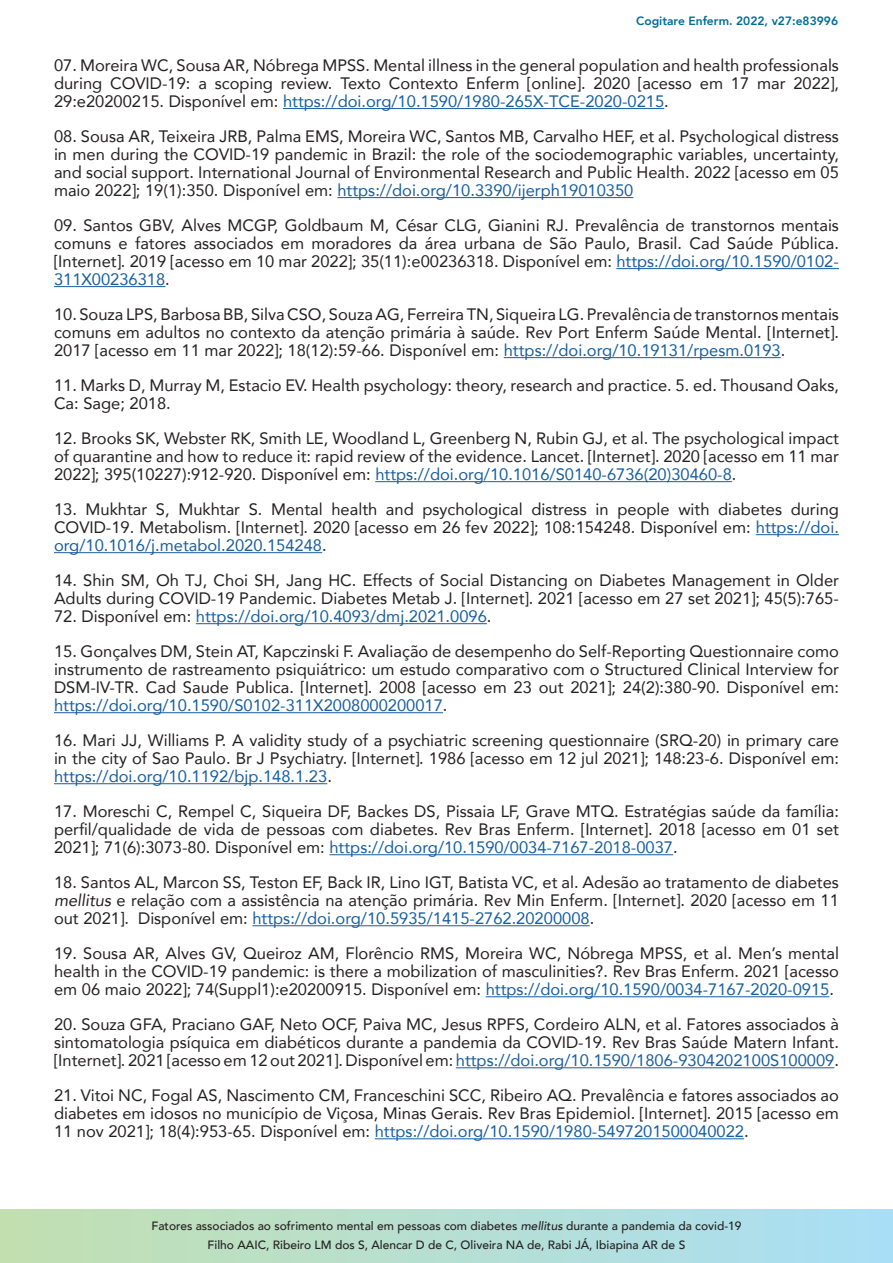
<style>
.page{position:relative;width:893px;height:1263px;background:#fff}
.page>*{position:absolute;margin:0;border:0;box-sizing:border-box;transform-origin:0 0}
.TEXTO{font:16.5px/18px "Avenir";color:#231f20;text-align:justify}
.TEXTO-2{font:16.5px "Avenir";color:#175d9e}
.t1{font:500 12px/18.6px "Avenir";color:#231f20;text-align:center}
.t2{font:800 12px "Avenir";color:#006c95}
.s1{color:#175d9e}
.s2{color:#231f20}
.s3{font-style:italic}
</style>
<div class="page">
<svg style="left:0;top:1209px;width:893px;height:54px;background:#b6dfd2"></svg>
<hr style="left:283px;top:108px;width:381px;height:1px;background:#175d9e">
<hr style="left:337px;top:197px;width:296px;height:1px;background:#175d9e">
<hr style="left:616px;top:268px;width:223px;height:1px;background:#175d9e">
<hr style="left:54px;top:286px;width:111px;height:1px;background:#175d9e">
<hr style="left:504px;top:357px;width:277px;height:1px;background:#175d9e">
<hr style="left:375px;top:481px;width:357px;height:1px;background:#175d9e">
<hr style="left:756px;top:534px;width:83px;height:1px;background:#175d9e">
<hr style="left:54px;top:552px;width:268px;height:1px;background:#175d9e">
<hr style="left:196px;top:623px;width:291px;height:1px;background:#175d9e">
<hr style="left:54px;top:712px;width:389px;height:1px;background:#175d9e">
<hr style="left:54px;top:783px;width:273px;height:1px;background:#175d9e">
<hr style="left:329px;top:854px;width:344px;height:1px;background:#175d9e">
<hr style="left:252px;top:925px;width:338px;height:1px;background:#175d9e">
<hr style="left:486px;top:996px;width:343px;height:1px;background:#175d9e">
<hr style="left:456px;top:1067px;width:378px;height:1px;background:#175d9e">
<hr style="left:375px;top:1138px;width:369px;height:1px;background:#175d9e">
<p class="t2" style="left:636px;top:10px;width:203px">Cogitare Enferm. 2022, v27:e83996</p>
<p class="TEXTO" style="left:54px;top:55px;width:786px">07. Moreira WC, Sousa AR, Nóbrega MPSS. Mental illness in the general population and health professionals during COVID-19: a scoping review. Texto Contexto Enferm [online]. 2020 [acesso em 17 mar 2022], 29:e20200215. Disponível em: <span class="s1">https://doi.org/10.1590/1980-265X-TCE-2020-0215</span>.</p>
<p class="TEXTO" style="left:54px;top:126px;width:786px">08. Sousa AR, Teixeira JRB, Palma EMS, Moreira WC, Santos MB, Carvalho HEF, et al. Psychological distress in men during the COVID-19 pandemic in Brazil: the role of the sociodemographic variables, uncertainty, and social support. International Journal of Environmental Research and Public Health. 2022 [acesso em 05 maio 2022]; 19(1):350. Disponível em: <span class="s1">https://doi.org/10.3390/ijerph19010350</span></p>
<p class="TEXTO" style="left:54px;top:215px;width:786px">09. Santos GBV, Alves MCGP, Goldbaum M, César CLG, Gianini RJ. Prevalência de transtornos mentais comuns e fatores associados em moradores da área urbana de São Paulo, Brasil. Cad Saúde Pública. [Internet]. 2019 [acesso em 10 mar 2022]; 35(11):e00236318. Disponível em: <span class="s1">https://doi.org/10.1590/0102- 311X00236318</span>.</p>
<p class="TEXTO" style="left:54px;top:304px;width:786px">10. Souza LPS, Barbosa BB, Silva CSO, Souza AG, Ferreira TN, Siqueira LG. Prevalência de transtornos mentais comuns em adultos no contexto da atenção primária à saúde. Rev Port Enferm Saúde Mental. [Internet].<br>2017 [acesso em 11 mar 2022]; 18(12):59-66. Disponível em: <span class="s1">https://doi.org/10.19131/rpesm.0193</span>.</p>
<p class="TEXTO" style="left:54px;top:375px;width:786px">11. Marks D, Murray M, Estacio EV. Health psychology: theory, research and practice. 5. ed. Thousand Oaks,<br>Ca: Sage; 2018.</p>
<p class="TEXTO" style="left:54px;top:428px;width:786px">12. Brooks SK, Webster RK, Smith LE, Woodland L, Greenberg N, Rubin GJ, et al. The psychological impact of quarantine and how to reduce it: rapid review of the evidence. Lancet. [Internet]. 2020 [acesso em 11 mar 2022]; 395(10227):912-920. Disponível em: <span class="s1">https://doi.org/10.1016/S0140-6736(20)30460-8</span>.</p>
<p class="TEXTO" style="left:54px;top:499px;width:786px">13. Mukhtar S, Mukhtar S. Mental health and psychological distress in people with diabetes during COVID-19. Metabolism. [Internet]. 2020 [acesso em 26 fev 2022]; 108:154248. Disponível em: <span class="s1">https://doi. org/10.1016/j.metabol.2020.154248</span>.</p>
<p class="TEXTO" style="left:54px;top:570px;width:786px">14. Shin SM, Oh TJ, Choi SH, Jang HC. Effects of Social Distancing on Diabetes Management in Older<br>Adults during COVID-19 Pandemic. Diabetes Metab J. [Internet]. 2021 [acesso em 27 set 2021]; 45(5):765-</p>
<p class="TEXTO-2" style="left:54px;top:603px;width:439px"><span class="s2">72. Disponível em:</span> https://doi.org/10.4093/dmj.2021.0096<span class="s2">.</span></p>
<p class="TEXTO" style="left:54px;top:641px;width:786px">15. Gonçalves DM, Stein AT, Kapczinski F. Avaliação de desempenho do Self-Reporting Questionnaire como instrumento de rastreamento psiquiátrico: um estudo comparativo com o Structured Clinical Interview for DSM-IV-TR. Cad Saude Publica. [Internet]. 2008 [acesso em 23 out 2021]; 24(2):380-90. Disponível em: <span class="s1">https://doi.org/10.1590/S0102-311X2008000200017</span>.</p>
<p class="TEXTO" style="left:54px;top:730px;width:786px">16. Mari JJ, Williams P. A validity study of a psychiatric screening questionnaire (SRQ-20) in primary care in the city of Sao Paulo. Br J Psychiatry. [Internet]. 1986 [acesso em 12 jul 2021]; 148:23-6. Disponível em: <span class="s1">https://doi.org/10.1192/bjp.148.1.23</span>.</p>
<p class="TEXTO" style="left:54px;top:801px;width:786px">17. Moreschi C, Rempel C, Siqueira DF, Backes DS, Pissaia LF, Grave MTQ. Estratégias saúde da família: perfil/qualidade de vida de pessoas com diabetes. Rev Bras Enferm. [Internet]. 2018 [acesso em 01 set 2021]; 71(6):3073-80. Disponível em: <span class="s1">https://doi.org/10.1590/0034-7167-2018-0037</span>.</p>
<p class="TEXTO" style="left:54px;top:872px;width:786px">18. Santos AL, Marcon SS, Teston EF, Back IR, Lino IGT, Batista VC, et al. Adesão ao tratamento de diabetes <span class="s3">mellitus</span> e relação com a assistência na atenção primária. Rev Min Enferm. [Internet]. 2020 [acesso em 11 out 2021]. Disponível em: <span class="s1">https://doi.org/10.5935/1415-2762.20200008</span>.</p>
<p class="TEXTO" style="left:54px;top:943px;width:786px">19. Sousa AR, Alves GV, Queiroz AM, Florêncio RMS, Moreira WC, Nóbrega MPSS, et al. Men’s mental health in the COVID-19 pandemic: is there a mobilization of masculinities?. Rev Bras Enferm. 2021 [acesso em 06 maio 2022]; 74(Suppl1):e20200915. Disponível em: <span class="s1">https://doi.org/10.1590/0034-7167-2020-0915</span>.</p>
<p class="TEXTO" style="left:54px;top:1014px;width:786px">20. Souza GFA, Praciano GAF, Neto OCF, Paiva MC, Jesus RPFS, Cordeiro ALN, et al. Fatores associados à sintomatologia psíquica em diabéticos durante a pandemia da COVID-19. Rev Bras Saúde Matern Infant. [Internet]. 2021 [acesso em 12 out 2021]. Disponível em: <span class="s1">https://doi.org/10.1590/1806-9304202100S100009</span>.</p>
<p class="TEXTO" style="left:54px;top:1085px;width:786px">21. Vitoi NC, Fogal AS, Nascimento CM, Franceschini SCC, Ribeiro AQ. Prevalência e fatores associados ao diabetes em idosos no município de Viçosa, Minas Gerais. Rev Bras Epidemiol. [Internet]. 2015 [acesso em 11 nov 2021]; 18(4):953-65. Disponível em: <span class="s1">https://doi.org/10.1590/1980-5497201500040022</span>.</p>
<p class="t1" style="left:151px;top:1216px;width:591px">Fatores associados ao sofrimento mental em pessoas com diabetes <span class="s3">mellitus</span> durante a pandemia da covid-19<br>Filho AAIC, Ribeiro LM dos S, Alencar D de C, Oliveira NA de, Rabi JÁ, Ibiapina AR de S</p>
</div>
